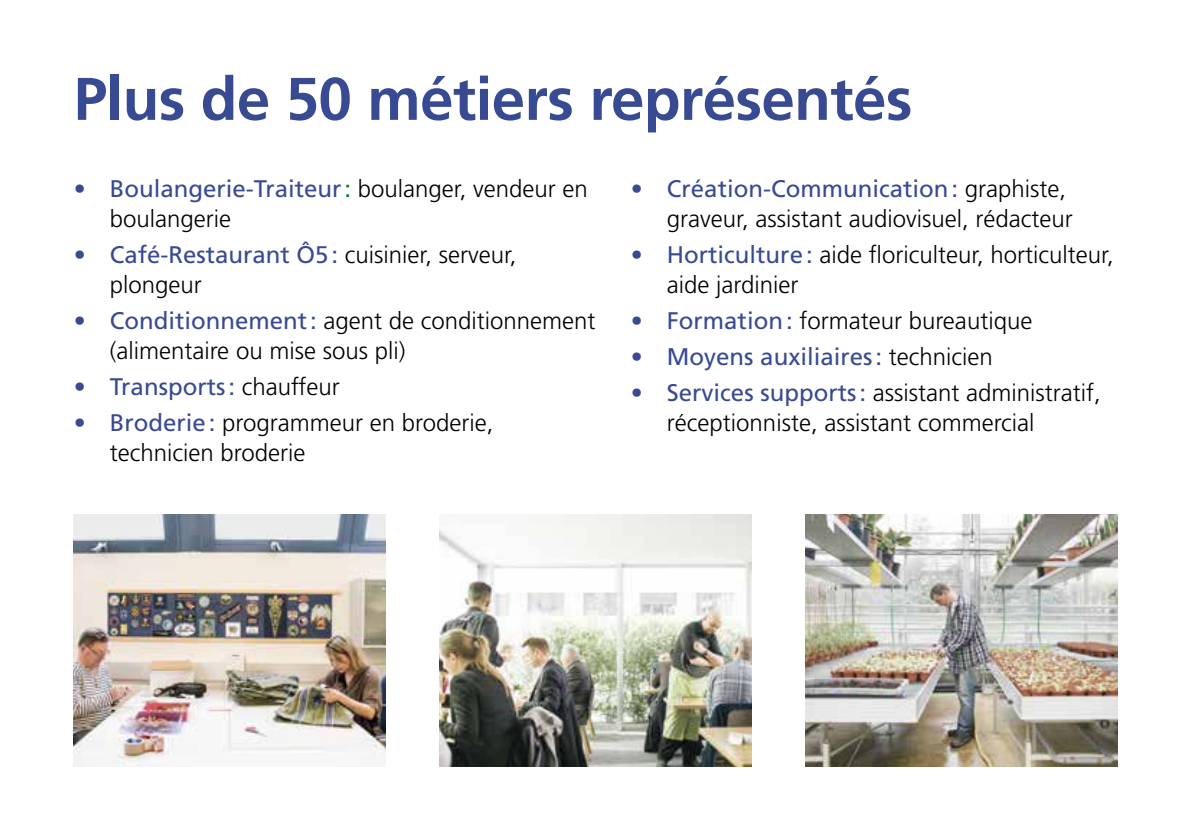
<style>
.page{position:relative;width:1191px;height:840px;background:#fff}
.page>*{position:absolute;margin:0;border:0;box-sizing:border-box;transform-origin:0 0}
.t1{font:700 60px "Frutiger";letter-spacing:-.01em;color:#384a91}
.t2{font:300 24px/30px "Frutiger";color:#000}
.t3{font:24px "Frutiger";color:#384a91}
.s1{font-weight:400;color:#384a91}
.s2{font-weight:400;color:#007d32}
.s3{font-weight:300;color:#000}
</style>
<div class="page">
<img style="left:74px;top:514px;width:312px;height:251px">
<img style="left:805px;top:514px;width:312px;height:251px">
<img style="left:439px;top:514px;width:312px;height:251px">
<h1 class="t1" style="left:74px;top:64px;width:840px">Plus de 50 métiers représentés</h1>
<p class="t2" style="left:110px;top:173px;width:479px;text-indent:-36px"><span class="s1">• Boulangerie-Traiteur</span><span class="s2">:</span> boulanger, vendeur en boulangerie</p>
<p class="t2" style="left:110px;top:239px;width:408px;text-indent:-36px"><span class="s1">• Café-Restaurant Ô5:</span> cuisinier, serveur, plongeur</p>
<p class="t2" style="left:110px;top:305px;width:487px;text-indent:-36px"><span class="s1">• Conditionnement:</span> agent de conditionnement (alimentaire ou mise sous pli)</p>
<p class="t3" style="left:74px;top:372px;width:268px">• Transports: <span class="s3">chauffeur</span></p>
<p class="t2" style="left:110px;top:407px;width:385px;text-indent:-36px"><span class="s1">• Broderie:</span> programmeur en broderie, technicien broderie</p>
<p class="t2" style="left:631px;top:173px;width:443px;text-align:right"><span class="s1">• Création-Communication:</span> graphiste, graveur, assistant audiovisuel, rédacteur</p>
<p class="t2" style="left:667px;top:239px;width:448px;text-indent:-36px"><span class="s1">• Horticulture:</span> aide floriculteur, horticulteur, aide jardinier</p>
<p class="t2" style="left:631px;top:305px;width:403px"><span class="s1">• Formation:</span> formateur bureautique</p>
<p class="t3" style="left:631px;top:342px;width:363px">• Moyens auxiliaires: <span class="s3">technicien</span></p>
<p class="t2" style="left:667px;top:377px;width:435px;text-indent:-36px"><span class="s1">• Services supports:</span> assistant administratif, réceptionniste, assistant commercial</p>
</div>
